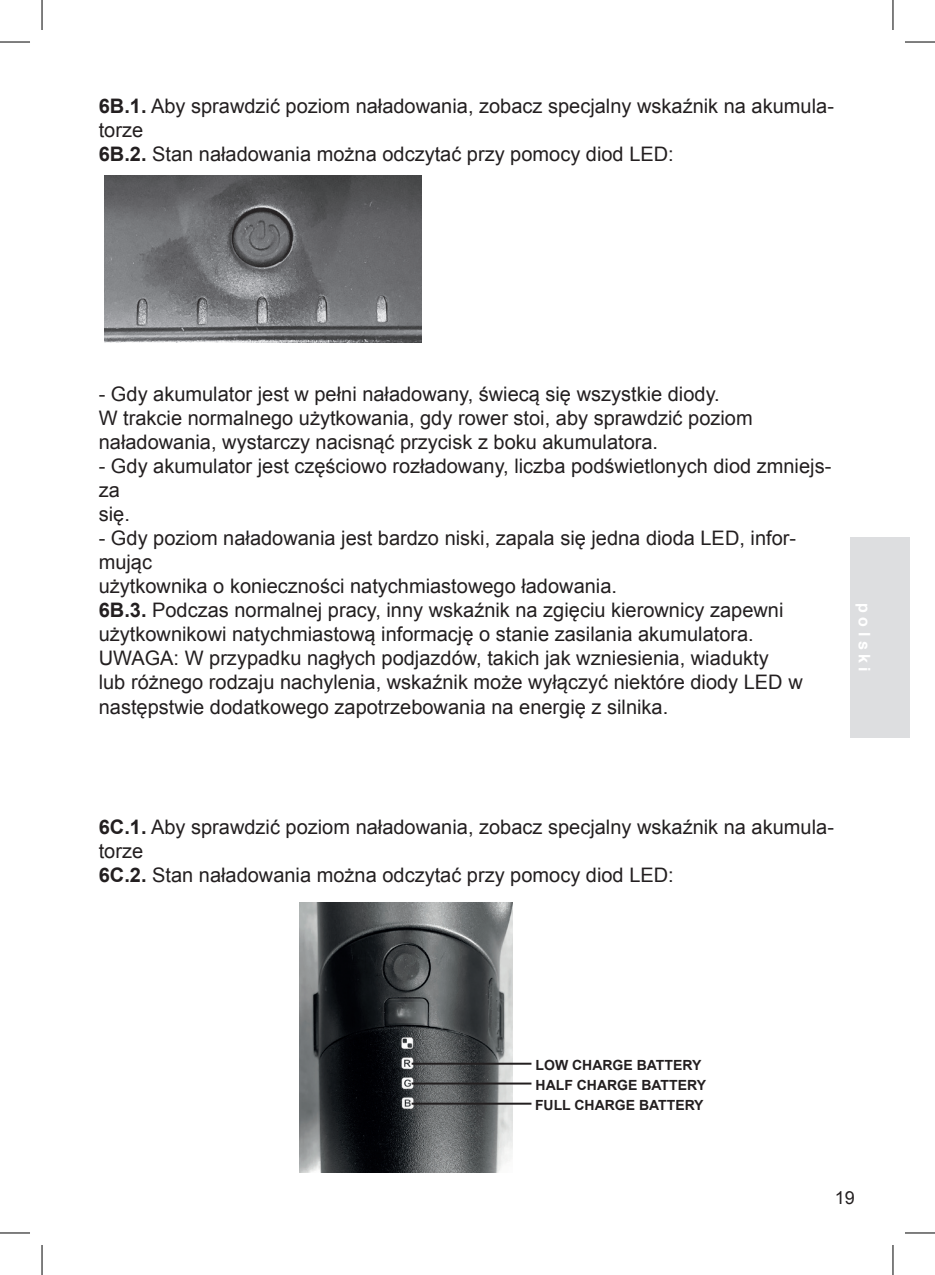
<style>
.page{position:relative;width:935px;height:1275px;background:#fff}
.page>*{position:absolute;margin:0;border:0;box-sizing:border-box;transform-origin:0 0}
.t1{font:20px/24px "Arial";color:#231f20}
.t2{font:18px "Arial";color:#231f20}
.t3{font:700 16px "Helvetica";color:#fff}
.t4{font:700 14px "Arial";color:#231f20}
.s1{font-weight:700}
</style>
<div class="page">
<div style="left:850px;top:537px;width:59px;height:200px;background:#dddee0"></div>
<img style="left:300px;top:903px;width:212px;height:269px">
<hr style="left:411px;top:1102px;width:120px;height:2px;background:#231f20">
<hr style="left:411px;top:1082px;width:120px;height:2px;background:#231f20">
<hr style="left:411px;top:1062px;width:120px;height:2px;background:#231f20">
<img style="left:105px;top:175px;width:316px;height:168px">
<hr style="left:0;top:42px;width:30px;height:1px;background:#000">
<hr style="left:904px;top:42px;width:30px;height:1px;background:#000">
<hr style="left:0;top:1232px;width:30px;height:1px;background:#000">
<hr style="left:904px;top:1232px;width:30px;height:1px;background:#000">
<hr style="left:42px;top:0;width:1px;height:30px;background:#000">
<hr style="left:42px;top:1245px;width:1px;height:30px;background:#000">
<hr style="left:892px;top:0;width:1px;height:30px;background:#000">
<hr style="left:892px;top:1245px;width:1px;height:30px;background:#000">
<p class="t1" style="left:99px;top:94px;width:736px"><span class="s1">6B.1.</span> Aby sprawdzić poziom naładowania, zobacz specjalny wskaźnik na akumula&shy;torze<br><span class="s1">6B.2.</span> Stan naładowania można odczytać przy pomocy diod LED:</p>
<p class="t1" style="left:99px;top:382px;width:655px">- Gdy akumulator jest w pełni naładowany, świecą się wszystkie diody.<br>W trakcie normalnego użytkowania, gdy rower stoi, aby sprawdzić poziom naładowania, wystarczy nacisnąć przycisk z boku akumulatora.</p>
<p class="t1" style="left:99px;top:454px;width:734px">- Gdy akumulator jest częściowo rozładowany, liczba podświetlonych diod zmniejs&shy;za<br>się.</p>
<p class="t1" style="left:99px;top:526px;width:705px">- Gdy poziom naładowania jest bardzo niski, zapala się jedna dioda LED, infor&shy;mując<br>użytkownika o konieczności natychmiastowego ładowania.<br><span class="s1">6B.3.</span> Podczas normalnej pracy, inny wskaźnik na zgięciu kierownicy zapewni użytkownikowi natychmiastową informację o stanie zasilania akumulatora.<br>UWAGA: W przypadku nagłych podjazdów, takich jak wzniesienia, wiadukty<br>lub różnego rodzaju nachylenia, wskaźnik może wyłączyć niektóre diody LED w następstwie dodatkowego zapotrzebowania na energię z silnika.</p>
<p class="t3" style="left:877px;top:603px;width:70px;rotate:90deg">p o l s k i</p>
<p class="t1" style="left:99px;top:814px;width:736px"><span class="s1">6C.1.</span> Aby sprawdzić poziom naładowania, zobacz specjalny wskaźnik na akumula&shy;torze<br><span class="s1">6C.2.</span> Stan naładowania można odczytać przy pomocy diod LED:</p>
<p class="t4" style="left:535px;top:1055px;width:167px">LOW CHARGE BATTERY</p>
<p class="t4" style="left:535px;top:1075px;width:172px">HALF CHARGE BATTERY</p>
<p class="t4" style="left:535px;top:1095px;width:170px">FULL CHARGE BATTERY</p>
<p class="t2" style="left:834px;top:1185px;width:22px">19</p>
</div>
